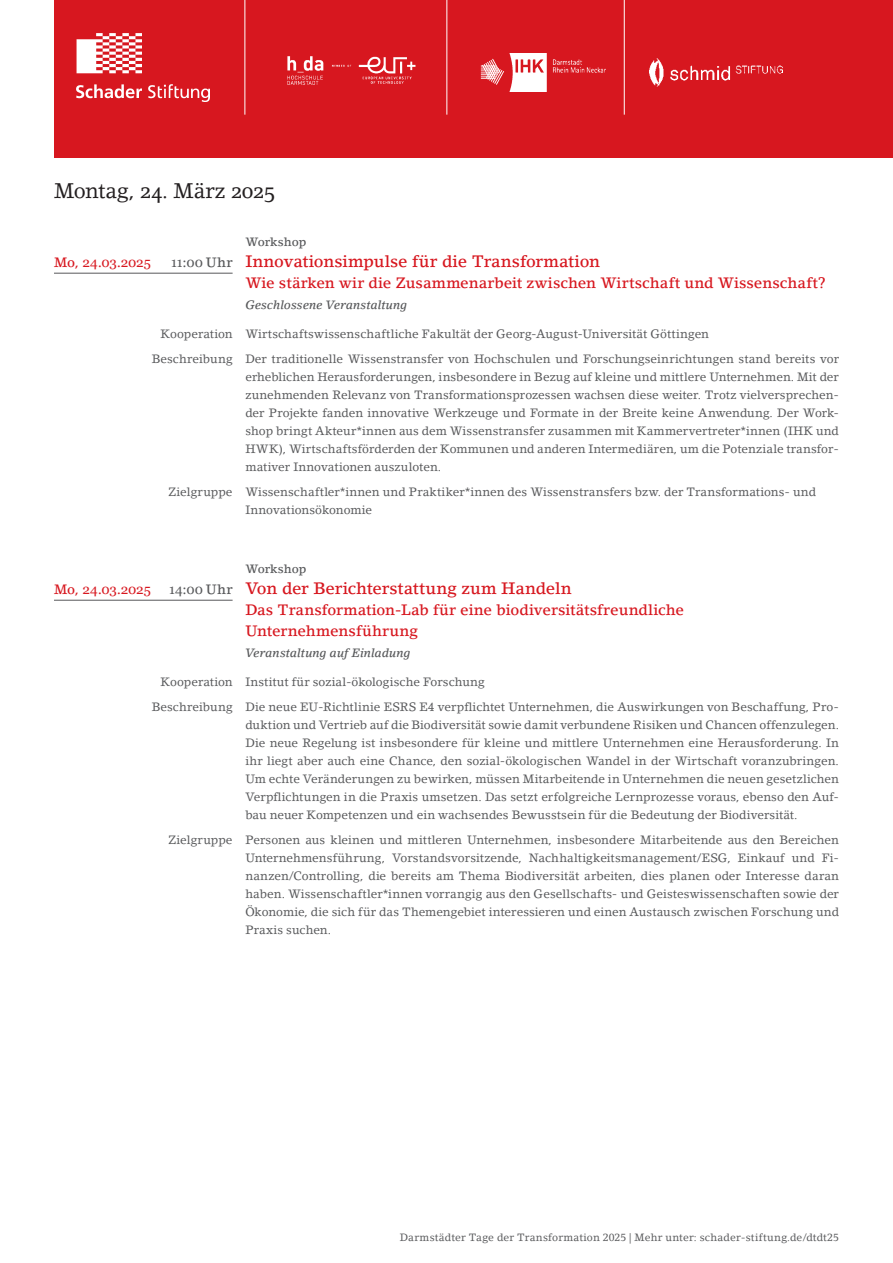
<style>
.page{position:relative;width:893px;height:1263px;background:#fff}
.page>*{position:absolute;margin:0;border:0;box-sizing:border-box;transform-origin:0 0}
.PÜ_S2_Headline_Veranstaltungen{font:21px "Lino Letter Std";letter-spacing:-.02em;color:#231f20}
.PÜ_S2_Titel_Zeile_1{font:500 16.5px "Lino Letter Std";letter-spacing:-.01em;color:#d7171f}
.PÜ_S2_Titel_Zeile_2{font:500 15px/21px "Lino Letter Std";letter-spacing:-.005em;color:#d7171f}
.PÜ_S2_Titel_Zeile_1-2{font:13.5px "Georgia";letter-spacing:-.01em;color:#d7171f}
.PÜ_S2_Kooperation_und_Beschreibung{font:12px/18px "Lino Letter Std";letter-spacing:.005em;color:#57585a;text-align:justify}
.PÜ_S2_Zielgruppe{font:12px/18px "Lino Letter Std";color:#57585a}
.PÜ_S2_öffentlich_oder_Einladung_nach_1-z{font:italic 500 12px "Lino Letter Std";letter-spacing:-.005em;color:#57585a}
.PÜ_S2_Format_der_Veranstaltung{font:500 12px "Lino Letter Std";letter-spacing:-.005em;color:#57585a}
.t1{font:10.5px "Lino Letter Std";letter-spacing:.015em;color:#57585a}
.s1{font-family:"Lino Letter Std";font-weight:500}
.s2{font-family:"Georgia";font-weight:400;font-size:13.5px;color:#57585a}
.s3{font-size:13.5px;color:#57585a}
</style>
<div class="page">
<div style="left:54px;top:0;width:839px;height:157px;background:#d7171f"></div>
<img style="left:77px;top:33px;width:133px;height:69px">
<img style="left:480px;top:54px;width:125px;height:37px">
<hr style="left:244px;top:0;width:1px;height:115px;background:#fff">
<hr style="left:446px;top:0;width:1px;height:115px;background:#fff">
<img style="left:287px;top:56px;width:129px;height:29px">
<img style="left:649px;top:58px;width:133px;height:29px">
<hr style="left:624px;top:0;width:1px;height:115px;background:#fff">
<hr style="left:54px;top:273px;width:179px;height:1px;background:#57585a">
<hr style="left:54px;top:600px;width:179px;height:1px;background:#57585a">
<p class="PÜ_S2_Headline_Veranstaltungen" style="left:54px;top:178px;width:223px">Montag, 24. März 2025</p>
<p class="PÜ_S2_Format_der_Veranstaltung" style="left:245px;top:234px;width:63px">Workshop</p>
<p class="PÜ_S2_Titel_Zeile_1-2" style="left:54px;top:254px;width:98px"><span class="s1">Mo,</span> 24.03.2025</p>
<p class="PÜ_S2_Titel_Zeile_1" style="left:171px;top:251px;width:430px"><span class="s2">11:00</span> <span class="s3">Uhr</span> Innovationsimpulse für die Transformation</p>
<p class="PÜ_S2_Titel_Zeile_2" style="left:245px;top:272px;width:582px">Wie stärken wir die Zusammenarbeit zwischen Wirtschaft und Wissenschaft?</p>
<p class="PÜ_S2_öffentlich_oder_Einladung_nach_1-z" style="left:245px;top:297px;width:164px">Geschlossene Veranstaltung</p>
<p class="PÜ_S2_Kooperation_und_Beschreibung" style="left:161px;top:325px;width:550px">Kooperation Wirtschaftswissenschaftliche Fakultät der Georg-August-Universität Göttingen</p>
<p class="PÜ_S2_Kooperation_und_Beschreibung" style="left:245px;top:350px;width:595px;text-indent:-94px">Beschreibung Der traditionelle Wissenstransfer von Hochschulen und Forschungseinrichtungen stand bereits vor erheblichen Herausforderungen, insbesondere in Bezug auf kleine und mittlere Unternehmen. Mit der zunehmenden Relevanz von Transformationsprozessen wachsen diese weiter. Trotz vielversprechen&shy;der Projekte fanden innovative Werkzeuge und Formate in der Breite keine Anwendung. Der Work&shy;shop bringt Akteur*innen aus dem Wissenstransfer zusammen mit Kammervertreter*innen (IHK und HWK), Wirtschaftsförderden der Kommunen und anderen Intermediären, um die Potenziale transfor&shy;mativer Innovationen auszuloten.</p>
<p class="PÜ_S2_Zielgruppe" style="left:245px;top:483px;width:572px;text-indent:-77px">Zielgruppe Wissenschaftler*innen und Praktiker*innen des Wissenstransfers bzw. der Transformations- und<br>Innovationsökonomie</p>
<p class="PÜ_S2_Format_der_Veranstaltung" style="left:245px;top:561px;width:63px">Workshop</p>
<p class="PÜ_S2_Titel_Zeile_1-2" style="left:54px;top:581px;width:98px"><span class="s1">Mo,</span> 24.03.2025</p>
<p class="PÜ_S2_Titel_Zeile_1" style="left:169px;top:578px;width:404px"><span class="s2">14:00</span> <span class="s3">Uhr</span> Von der Berichterstattung zum Handeln</p>
<p class="PÜ_S2_Titel_Zeile_2" style="left:245px;top:599px;width:440px">Das Transformation-Lab für eine biodiversitätsfreundliche<br>Unternehmensführung</p>
<p class="PÜ_S2_öffentlich_oder_Einladung_nach_1-z" style="left:245px;top:645px;width:167px">Veranstaltung auf Einladung</p>
<p class="PÜ_S2_Kooperation_und_Beschreibung" style="left:161px;top:673px;width:326px">Kooperation Institut für sozial-ökologische Forschung</p>
<p class="PÜ_S2_Kooperation_und_Beschreibung" style="left:245px;top:698px;width:595px;text-indent:-94px">Beschreibung Die neue EU-Richtlinie ESRS E4 verpflichtet Unternehmen, die Auswirkungen von Beschaffung, Pro&shy;duktion und Vertrieb auf die Biodiversität sowie damit verbundene Risiken und Chancen offenzulegen.<br>Die neue Regelung ist insbesondere für kleine und mittlere Unternehmen eine Herausforderung. In ihr liegt aber auch eine Chance, den sozial-ökologischen Wandel in der Wirtschaft voranzubringen.<br>Um echte Veränderungen zu bewirken, müssen Mitarbeitende in Unternehmen die neuen gesetzlichen Verpflichtungen in die Praxis umsetzen. Das setzt erfolgreiche Lernprozesse voraus, ebenso den Auf&shy;bau neuer Kompetenzen und ein wachsendes Bewusstsein für die Bedeutung der Biodiversität.</p>
<p class="PÜ_S2_Zielgruppe" style="left:245px;top:831px;width:595px;text-align:justify;text-indent:-77px">Zielgruppe Personen aus kleinen und mittleren Unternehmen, insbesondere Mitarbeitende aus den Bereichen Unternehmensführung, Vorstandsvorsitzende, Nachhaltigkeitsmanagement/ESG, Einkauf und Fi&shy;nanzen/Controlling, die bereits am Thema Biodiversität arbeiten, dies planen oder Interesse daran haben. Wissenschaftler*innen vorrangig aus den Gesellschafts- und Geisteswissenschaften sowie der Ökonomie, die sich für das Themengebiet interessieren und einen Austausch zwischen Forschung und Praxis suchen.</p>
<p class="t1" style="left:400px;top:1231px;width:441px">Darmstädter Tage der Transformation 2025 | Mehr unter: schader-stiftung.de/dtdt25</p>
</div>
